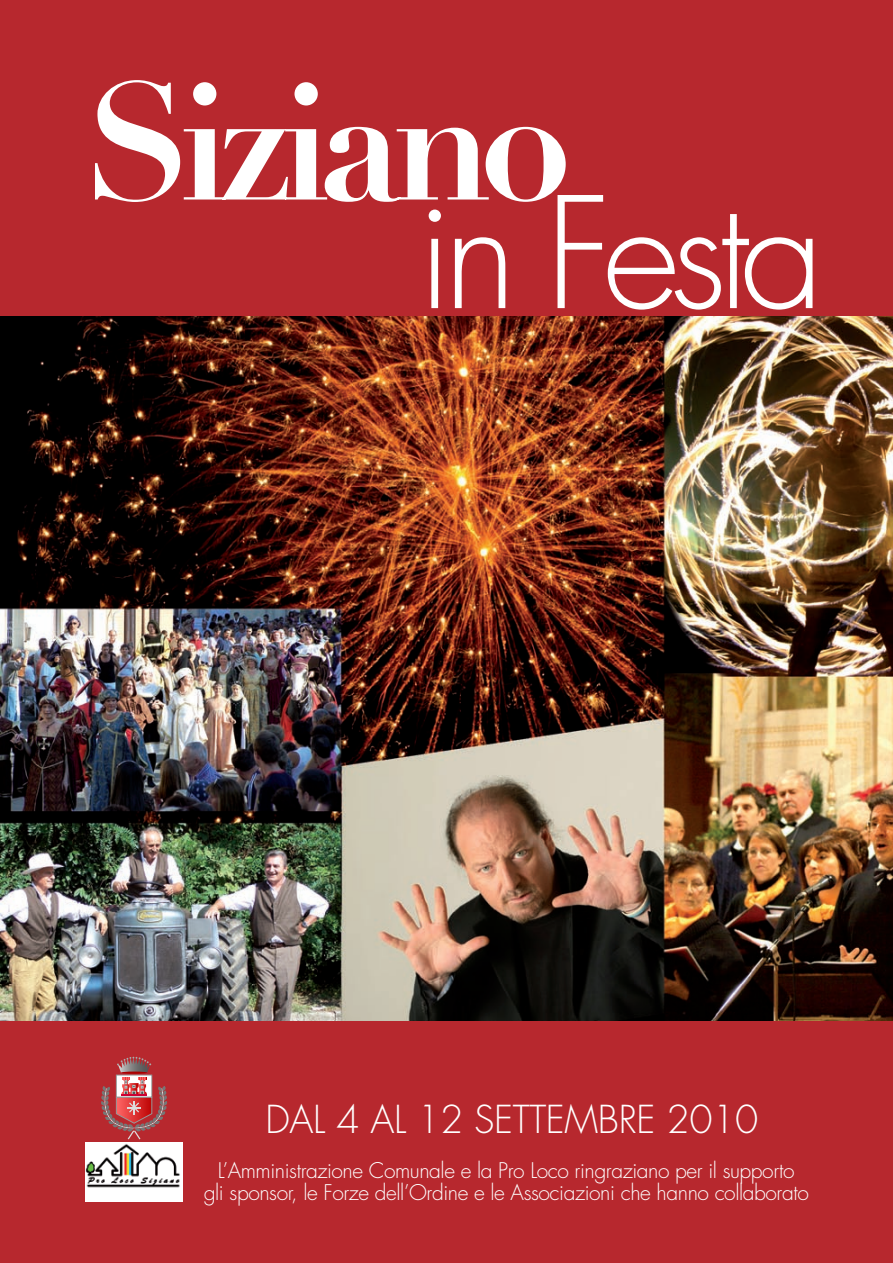
<style>
.page{position:relative;width:893px;height:1263px;background:#fff}
.page>*{position:absolute;margin:0;border:0;box-sizing:border-box;transform-origin:0 0}
.t1{font:300 150px "Futura Std";color:#fff}
.t2{font:300 37.5px "Futura Std";letter-spacing:-.01em;color:#fff}
.t3{font:300 21px/22.5px "Futura Std";letter-spacing:-.02em;color:#fff;text-align:center}
</style>
<div class="page">
<div style="left:0;top:1018px;width:893px;height:245px;background:#b7282e"></div>
<svg style="left:101px;top:1057px;width:66px;height:82px"></svg>
<img style="left:85px;top:1143px;width:98px;height:58px">
<div style="left:0;top:0;width:893px;height:320px;background:#b7282e"></div>
<svg style="left:95px;top:80px;width:471px;height:122px"></svg>
<img style="left:0;top:316px;width:893px;height:704px">
<h1 class="t1" style="left:417px;top:162px;width:408px">in Festa</h1>
<h2 class="t2" style="left:265px;top:1096px;width:494px">Dal 4 al 12 Settembre 2010</h2>
<p class="t3" style="left:204px;top:1159px;width:607px">L’Amministrazione Comunale e la Pro Loco ringraziano per il supporto<br>gli sponsor, le Forze dell’Ordine e le Associazioni che hanno collaborato</p>
</div>
